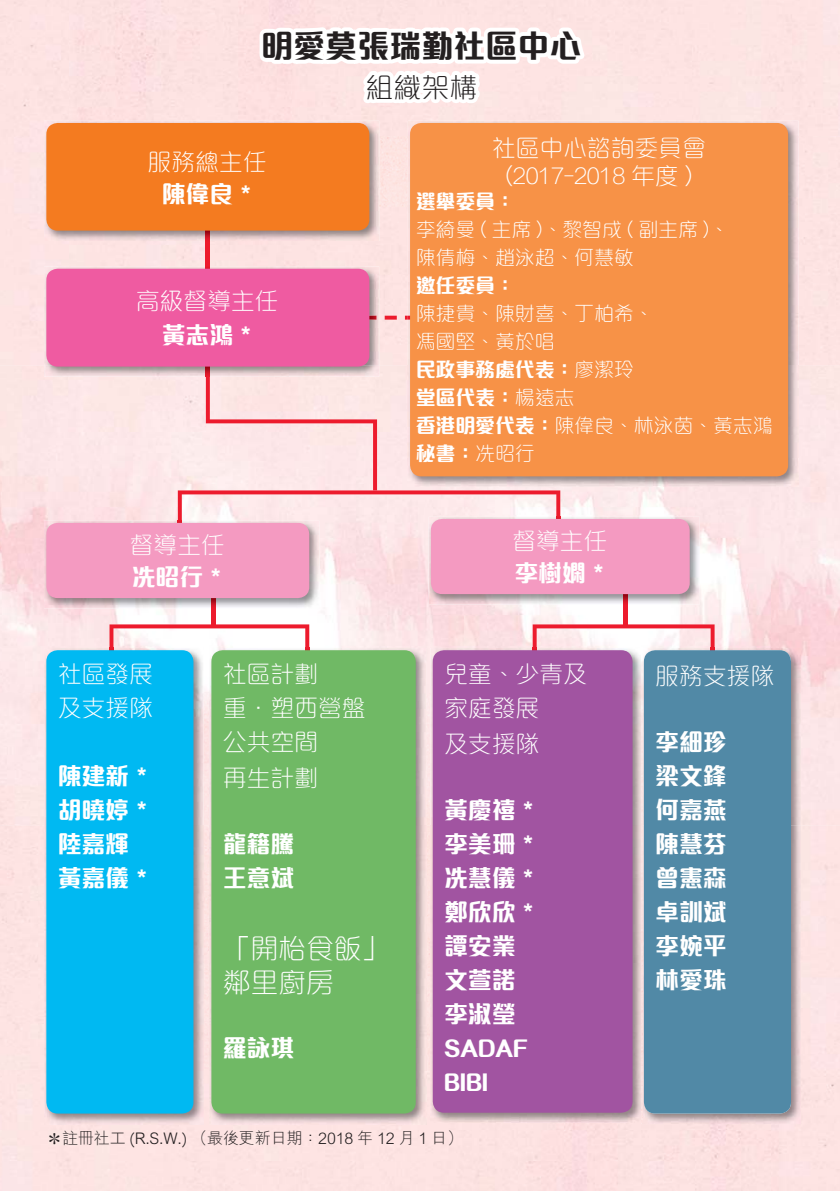
<style>
.page{position:relative;width:840px;height:1191px;background:#fff}
.page>*{position:absolute;margin:0;border:0;box-sizing:border-box;transform-origin:0 0}
.t1{font:32px "M Elle HK Xbold E Ten B5 H";color:#231f20}
.t2{font:28px/34px "M Elle HK Light E Ten B5 H";letter-spacing:-.01em;color:#fff}
.t3{font:28px "M Elle HK Light E Ten B5 H";color:#231f20}
.t4{font:24px/34px "M Elle HK Xbold E Ten B5 H";letter-spacing:-.01em;color:#fff}
.t5{font:24px/34.6px "M Elle HK Light E Ten B5 H";letter-spacing:-.01em;color:#fff}
.t6{font:20px/28px "M Elle HK Light E Ten B5 H";letter-spacing:-.01em;color:#fff}
.t7{font:20px/28px "M Elle HK Xbold E Ten B5 H";letter-spacing:-.01em;color:#fff}
.t8{font:16px "M Hei HK Light E Ten B5 H";letter-spacing:-.01em;color:#231f20}
.s1{font-family:"M Elle HK Light E Ten B5 H"}
.s2{font-family:"M Elle HK Xbold E Ten B5 H"}
</style>
<div class="page">
<div style="left:69px;top:241px;width:338px;height:33px;background:#fde4e3"></div>
<div style="left:0;top:694px;width:44px;height:375px;background:#fde4e3"></div>
<img style="left:0;top:431px;width:770px;height:263px">
<div style="left:0;top:366px;width:407px;height:65px;background:#fce7e6"></div>
<img style="left:211px;top:608px;width:4px;height:16px">
<img style="left:623px;top:604px;width:4px;height:20px">
<img style="left:384px;top:316px;width:23px;height:4px">
<img style="left:178px;top:490px;width:382px;height:30px">
<img style="left:109px;top:624px;width:200px;height:24px">
<img style="left:532px;top:624px;width:182px;height:24px">
<img style="left:206px;top:241px;width:4px;height:25px">
<img style="left:206px;top:377px;width:171px;height:113px">
<svg style="left:244px;top:0;width:346px;height:260px"></svg>
<img style="left:44px;top:121px;width:335px;height:120px">
<div style="left:46px;top:123px;width:323px;height:108px;background:#f47b20;border-radius:11px"></div>
<img style="left:44px;top:266px;width:335px;height:111px">
<img style="left:369px;top:316px;width:7px;height:4px">
<svg style="left:206px;top:366px;width:4px;height:11px"></svg>
<div style="left:46px;top:269px;width:323px;height:97px;background:#ef5ba1;border-radius:11px"></div>
<img style="left:44px;top:520px;width:275px;height:88px">
<img style="left:178px;top:520px;width:4px;height:3px">
<div style="left:46px;top:523px;width:263px;height:75px;background:#f49ac1;border-radius:11px"></div>
<img style="left:44px;top:648px;width:159px;height:476px">
<div style="left:46px;top:650px;width:147px;height:463px;background:#00b9f2;border-radius:11px"></div>
<img style="left:641px;top:648px;width:159px;height:476px">
<div style="left:643px;top:650px;width:147px;height:463px;background:#5189a6;border-radius:11px"></div>
<img style="left:209px;top:648px;width:217px;height:476px">
<div style="left:211px;top:650px;width:204px;height:463px;background:#70b965;border-radius:11px"></div>
<img style="left:430px;top:648px;width:212px;height:474px">
<div style="left:432px;top:650px;width:200px;height:462px;background:#a154a1;border-radius:11px"></div>
<img style="left:428px;top:516px;width:271px;height:88px">
<img style="left:556px;top:516px;width:4px;height:3px">
<div style="left:430px;top:519px;width:259px;height:75px;background:#f49ac1;border-radius:11px"></div>
<img style="left:407px;top:121px;width:391px;height:365px">
<div style="left:410px;top:123px;width:377px;height:353px;background:#f79247;border-radius:11px"></div>
<h1 class="t1" style="left:261px;top:34px;width:321px">明愛莫張瑞勤社區中心</h1>
<p class="t3" style="left:365px;top:77px;width:113px">組織架構</p>
<p class="t5" style="left:147px;top:148px;width:121px">服務總主任</p>
<p class="t4" style="left:162px;top:180px;width:92px">陳偉良 *</p>
<p class="t5" style="left:136px;top:287px;width:144px">高級督導主任</p>
<p class="t4" style="left:162px;top:321px;width:92px">黃志鴻 *</p>
<p class="t5" style="left:129px;top:530px;width:97px">督導主任</p>
<p class="t4" style="left:132px;top:563px;width:92px">冼昭行 *</p>
<p class="t5" style="left:58px;top:660px;width:97px;line-height:34px">社區發展及支援隊</p>
<p class="t4" style="left:58px;top:762px;width:92px">陳建新 *胡曉婷 *陸嘉輝黃嘉儀 *</p>
<p class="t5" style="left:223px;top:660px;width:144px">社區計劃<br>重．塑西營盤公共空間<br>再生計劃</p>
<p class="t4" style="left:223px;top:830px;width:73px">龍籍騰王意斌</p>
<p class="t2" style="left:223px;top:935px;width:168px">「開枱食飯」鄰里廚房</p>
<p class="t4" style="left:223px;top:1034px;width:73px">羅詠琪</p>
<p class="t5" style="left:491px;top:137px;width:216px;line-height:28px;text-align:center">社區中心諮詢委員會(2017-2018 年度 )</p>
<p class="t7" style="left:415px;top:190px;width:101px">選舉委員：</p>
<p class="t6" style="left:415px;top:218px;width:315px">李綺曼 ( 主席 )、黎智成 ( 副主席 )、陳倩梅、趙泳超、何慧敏</p>
<p class="t7" style="left:415px;top:274px;width:101px">邀任委員：</p>
<p class="t6" style="left:415px;top:302px;width:239px">陳捷貴、陳財喜、丁柏希、馮國堅、黃於唱</p>
<p class="t7" style="left:415px;top:358px;width:219px">民政事務處代表：<span class="s1">廖潔玲</span>堂區代表：<span class="s1">楊遠志</span></p>
<p class="t6" style="left:415px;top:414px;width:358px"><span class="s2">香港明愛代表：</span>陳偉良、林泳茵、黃志鴻</p>
<p class="t7" style="left:415px;top:442px;width:120px">秘書：<span class="s1">冼昭行</span></p>
<p class="t5" style="left:511px;top:526px;width:97px">督導主任</p>
<p class="t4" style="left:514px;top:559px;width:92px">李樹嫻 *</p>
<p class="t5" style="left:444px;top:659px;width:144px">兒童、少青及家庭發展<br>及支援隊</p>
<p class="t4" style="left:444px;top:796px;width:92px">黃慶禧 *李美珊 *冼慧儀 *鄭欣欣 *譚安業文萱諾李淑瑩<br>SADAF<br>BIBI</p>
<p class="t5" style="left:655px;top:662px;width:121px">服務支援隊</p>
<p class="t4" style="left:655px;top:728px;width:73px;text-align:justify">李細珍梁文鋒何嘉燕陳慧芬曾憲森卓訓斌李婉平林愛珠</p>
<p class="t8" style="left:46px;top:1132px;width:418px">＊註冊社工 (R.S.W.) （最後更新日期：2018 年 12 月 1 日）</p>
</div>
